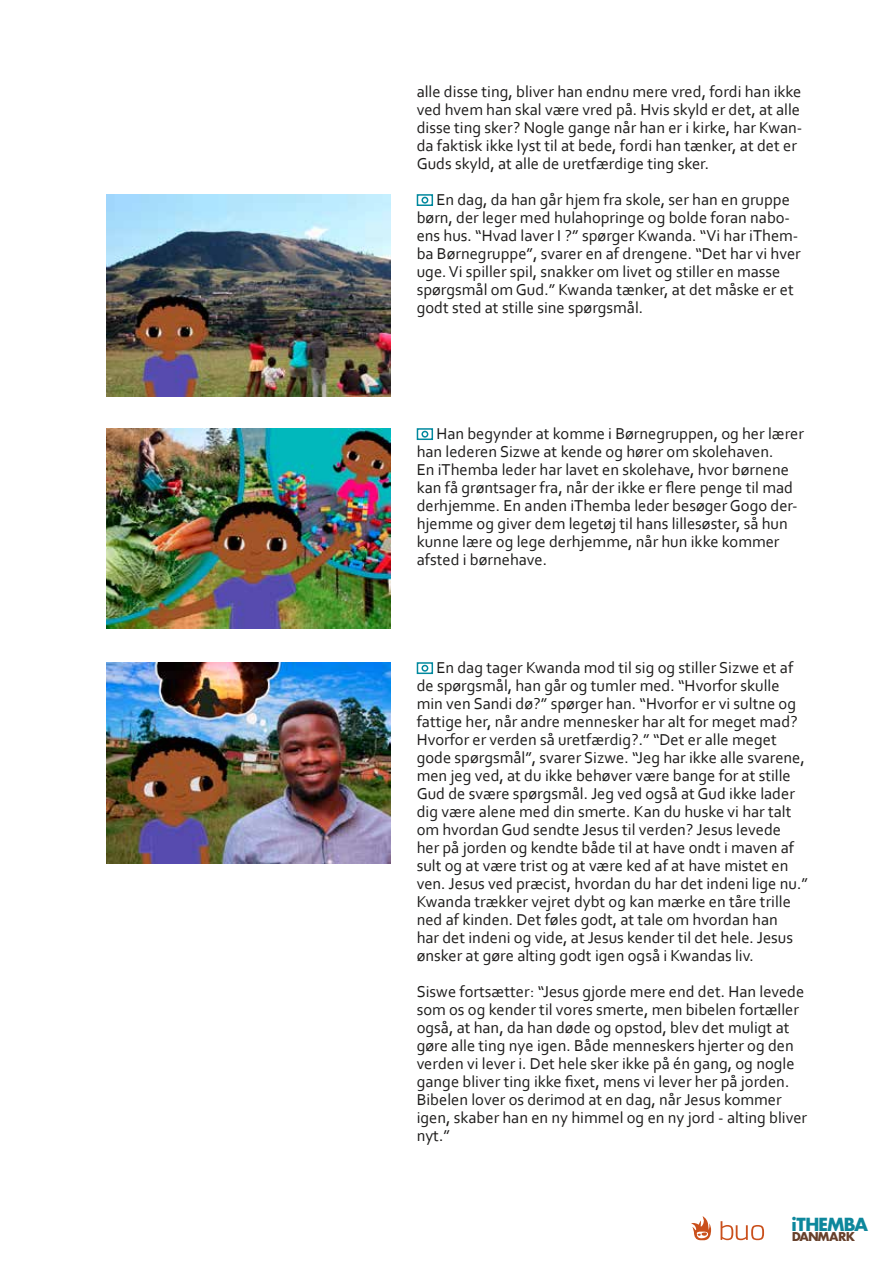
<style>
.page{position:relative;width:893px;height:1263px;background:#fff}
.page>*{position:absolute;margin:0;border:0;box-sizing:border-box;transform-origin:0 0}
.t1{font:700 17.55px "Futura";letter-spacing:-.08em;color:#0d879c}
.t2{font:16.5px/18px "Corbel";color:#1c1b1a}
.t3{font:700 11.85px "Futura";letter-spacing:-.07em;color:#66402b}
</style>
<div class="page">
<svg style="left:721px;top:1221px;width:43px;height:19px"></svg>
<svg style="left:691px;top:1216px;width:20px;height:24px"></svg>
<div style="left:417px;top:194px;width:16px;height:12px;border:2px solid #00889e"></div>
<div style="left:421px;top:197px;width:7px;height:7px;border:2px solid #00889e;border-radius:50%"></div>
<div style="left:417px;top:428px;width:16px;height:12px;border:2px solid #00889e"></div>
<div style="left:421px;top:431px;width:7px;height:7px;border:2px solid #00889e;border-radius:50%"></div>
<div style="left:417px;top:662px;width:16px;height:12px;border:2px solid #00889e"></div>
<div style="left:421px;top:665px;width:7px;height:7px;border:2px solid #00889e;border-radius:50%"></div>
<img style="left:106px;top:195px;width:285px;height:201px">
<img style="left:106px;top:428px;width:285px;height:201px">
<img style="left:106px;top:663px;width:285px;height:200px">
<p class="t2" style="left:417px;top:82px;width:387px">alle disse ting, bliver han endnu mere vred, fordi han ikke ved hvem han skal være vred på. Hvis skyld er det, at alle disse ting sker ? Nogle gange når han er i kirke, har Kwan&shy;da faktisk ikke lyst til at bede, fordi han tænker, at det er Guds skyld, at alle de uretfærdige ting sker.</p>
<p class="t2" style="left:417px;top:190px;width:386px;text-indent:20px">En dag, da han går hjem fra skole, ser han en gruppe børn, der leger med hulahopringe og bolde foran nabo&shy;ens hus. “Hvad laver I ?” spørger Kwanda. “Vi har iThem&shy;ba Børnegruppe”, svarer en af drengene. “Det har vi hver uge.Vi spiller spil, snakker om livet og stiller en masse spørgsmål om Gud.” Kwanda tænker, at det måske er et godt sted at stille sine spørgsmål.</p>
<p class="t2" style="left:417px;top:424px;width:389px;text-indent:20px">Han begynder at komme i Børnegruppen, og her lærer han lederen Sizwe at kende og hører om skolehaven.<br>En iThemba leder har lavet en skolehave, hvor børnene kan få grøntsager fra, når der ikke er flere penge til mad derhjemme. En anden iThemba leder besøger Gogo der&shy;hjemme og giver dem legetøj til hans lillesøster, så hun kunne lære og lege derhjemme, når hun ikke kommer afsted i børnehave.</p>
<p class="t2" style="left:417px;top:658px;width:393px;text-indent:20px">En dag tager Kwanda mod til sig og stiller Sizwe et af de spørgsmål, han går og tumler med. “Hvorfor skulle min ven Sandi dø ?” spørger han. “Hvorfor er vi sultne og fattige her, når andre mennesker har alt for meget mad?<br>Hvorfor er verden så uretfærdig ?.” “Det er alle meget gode spørgsmål”, svarer Sizwe. “Jeg har ikke alle svarene, men jeg ved, at du ikke behøver være bange for at stille Gud de svære spørgsmål. Jeg ved også at Gud ikke lader dig være alene med din smerte. Kan du huske vi har talt om hvordan Gud sendte Jesus til verden ? Jesus levede<br>her på jorden og kendte både til at have ondt i maven af sult og at være trist og at være ked af at have mistet en ven. Jesus ved præcist, hvordan du har det indeni lige nu.” Kwanda trækker vejret dybt og kan mærke en tåre trille ned af kinden. Det føles godt, at tale om hvordan han<br>har det indeni og vide, at Jesus kender til det hele. Jesus ønsker at gøre alting godt igen også i Kwandas liv.</p>
<p class="t2" style="left:417px;top:982px;width:392px">Siswe fortsætter : “Jesus gjorde mere end det. Han levede som os og kender til vores smerte, men bibelen fortæller også, at han, da han døde og opstod, blev det muligt at gøre alle ting nye igen. Både menneskers hjerter og den verden vi lever i. Det hele sker ikke på én gang, og nogle gange bliver ting ikke fixet, mens vi lever her på jorden.<br>Bibelen lover os derimod at en dag, når Jesus kommer igen, skaber han en ny himmel og en ny jord - alting bliver nyt.”</p>
<p class="t1" style="left:791px;top:1212px;width:78px">iTHEMBA</p>
<p class="t3" style="left:792px;top:1228px;width:65px">DANMARK</p>
</div>
